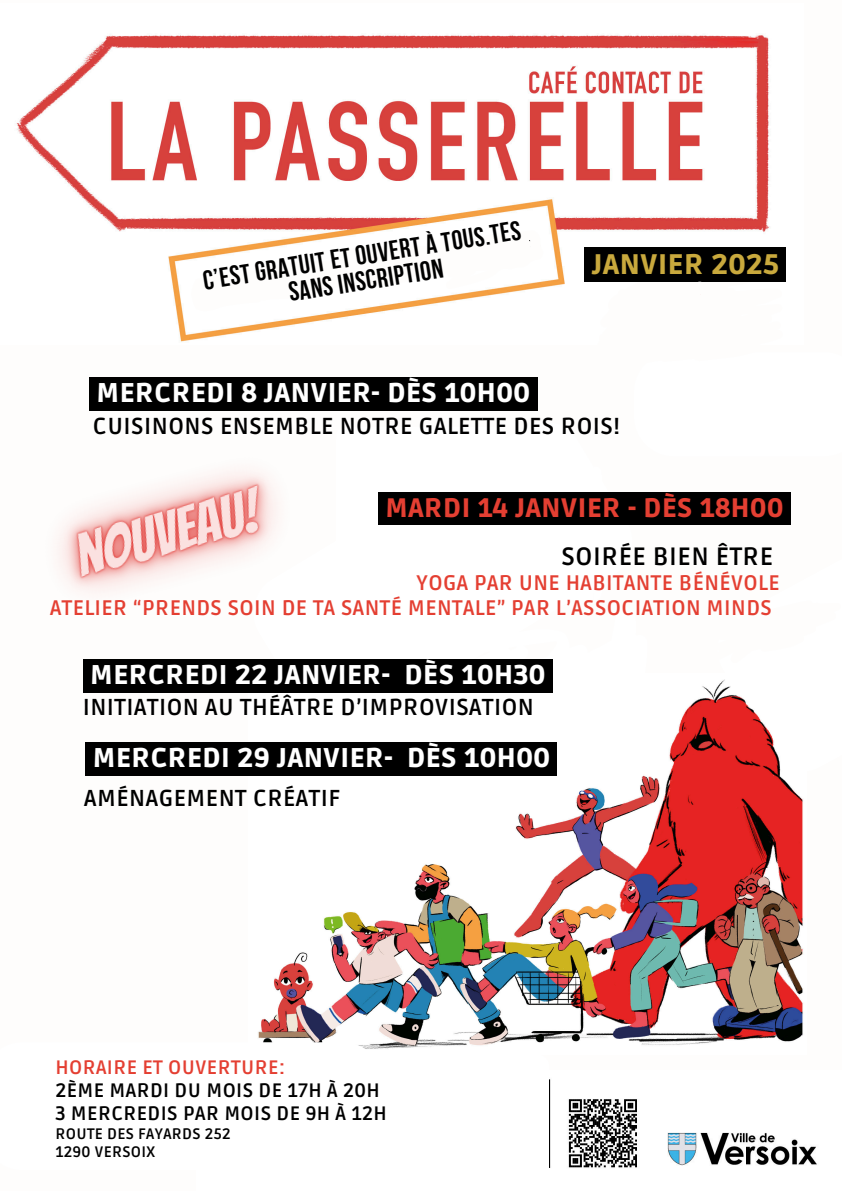
<style>
.page{position:relative;width:842px;height:1191px;background:#fff}
.page>*{position:absolute;margin:0;border:0;box-sizing:border-box;transform-origin:0 0}
.t1{font:900 28.1px "Ruda";letter-spacing:.02em;color:#c9a93d}
.t2{font:700 27.1px/25.2px "Bebas Neue";color:#000;text-align:center}
.t3{font:900 27px "Ruda";letter-spacing:.02em;color:#fff}
.t4{font:900 26.6px "Ruda";letter-spacing:.02em;color:#e43f32}
.t5{font:700 25px "Ruda";letter-spacing:.02em;color:#000}
.t6{font:700 23.1px "Ruda";letter-spacing:.02em;color:#000}
.t7{font:700 23px "Ruda";letter-spacing:.02em;color:#000}
.t8{font:700 21px/24.8px "Ruda";letter-spacing:.02em;color:#e43f32}
.t9{font:700 19.4px "Ruda";letter-spacing:.02em;color:#000}
.t10{font:700 19.4px "Ruda";letter-spacing:.02em;color:#e43f32}
.t11{font:700 15.1px "Ruda";letter-spacing:.02em;color:#000}
</style>
<div class="page">
<img style="left:16px;top:35px;width:770px;height:307px">
<img style="left:549px;top:1079px;width:268px;height:89px">
<img style="left:249px;top:686px;width:554px;height:363px">
<svg style="left:248px;top:692px;width:63px;height:46px"></svg>
<svg style="left:249px;top:1042px;width:134px;height:7px"></svg>
<svg style="left:705px;top:679px;width:98px;height:60px"></svg>
<svg style="left:311px;top:686px;width:336px;height:91px"></svg>
<div style="left:89px;top:377px;width:448px;height:33px;background:#000"></div>
<div style="left:378px;top:492px;width:412px;height:33px;background:#000"></div>
<div style="left:83px;top:659px;width:470px;height:33px;background:#000"></div>
<svg style="left:191px;top:238px;width:279px;height:56px"></svg>
<div style="left:585px;top:248px;width:201px;height:34px;background:#000"></div>
<svg style="left:583px;top:268px;width:203px;height:74px"></svg>
<img style="left:57px;top:410px;width:307px;height:183px">
<div style="left:85px;top:742px;width:472px;height:33px;background:#000"></div>
<h4 class="t2" style="left:202px;top:270px;width:323px;rotate:-9deg">c’est gratuit et ouvert à tous.tes<br>SANS INSCRIPTION</h4>
<h3 class="t3" style="left:97px;top:377px;width:435px">MERCREDI 8 JANVIER- DÈS 10H00</h3>
<h2 class="t1" style="left:592px;top:247px;width:188px">JANVIER 2025</h2>
<h2 class="t6" style="left:93px;top:412px;width:528px">CUISINONS ENSEMBLE NOTRE GALETTE DES ROIS!</h2>
<h2 class="t4" style="left:386px;top:492px;width:399px">MARDI 14 JANVIER - DÈS 18H00</h2>
<h4 class="t5" style="left:562px;top:541px;width:213px">SOIRÉE BIEN ÊTRE</h4>
<h4 class="t8" style="left:50px;top:571px;width:731px;text-indent:366px">YOGA PAR UNE HABITANTE BÉNÉVOLE<br>ATELIER “PRENDS SOIN DE TA SANTÉ MENTALE” PAR L’ASSOCIATION MINDS</h4>
<h2 class="t3" style="left:90px;top:659px;width:457px">MERCREDI 22 JANVIER- DÈS 10H30</h2>
<p class="t7" style="left:83px;top:694px;width:453px">INITIATION AU THÉÂTRE D’IMPROVISATION</p>
<h4 class="t3" style="left:93px;top:741px;width:459px">MERCREDI 29 JANVIER- DÈS 10H00</h4>
<p class="t7" style="left:84px;top:785px;width:258px">AMÉNAGEMENT CRÉATIF</p>
<p class="t10" style="left:55px;top:1055px;width:231px">HORAIRE ET OUVERTURE:</p>
<p class="t9" style="left:55px;top:1078px;width:326px">2ÈME MARDI DU MOIS DE 17H À 20H</p>
<p class="t9" style="left:55px;top:1101px;width:333px">3 MERCREDIS PAR MOIS DE 9H À 12H</p>
<h4 class="t11" style="left:55px;top:1125px;width:177px">ROUTE DES FAYARDS 252</h4>
<p class="t11" style="left:55px;top:1142px;width:102px">1290 VERSOIX</p>
</div>
